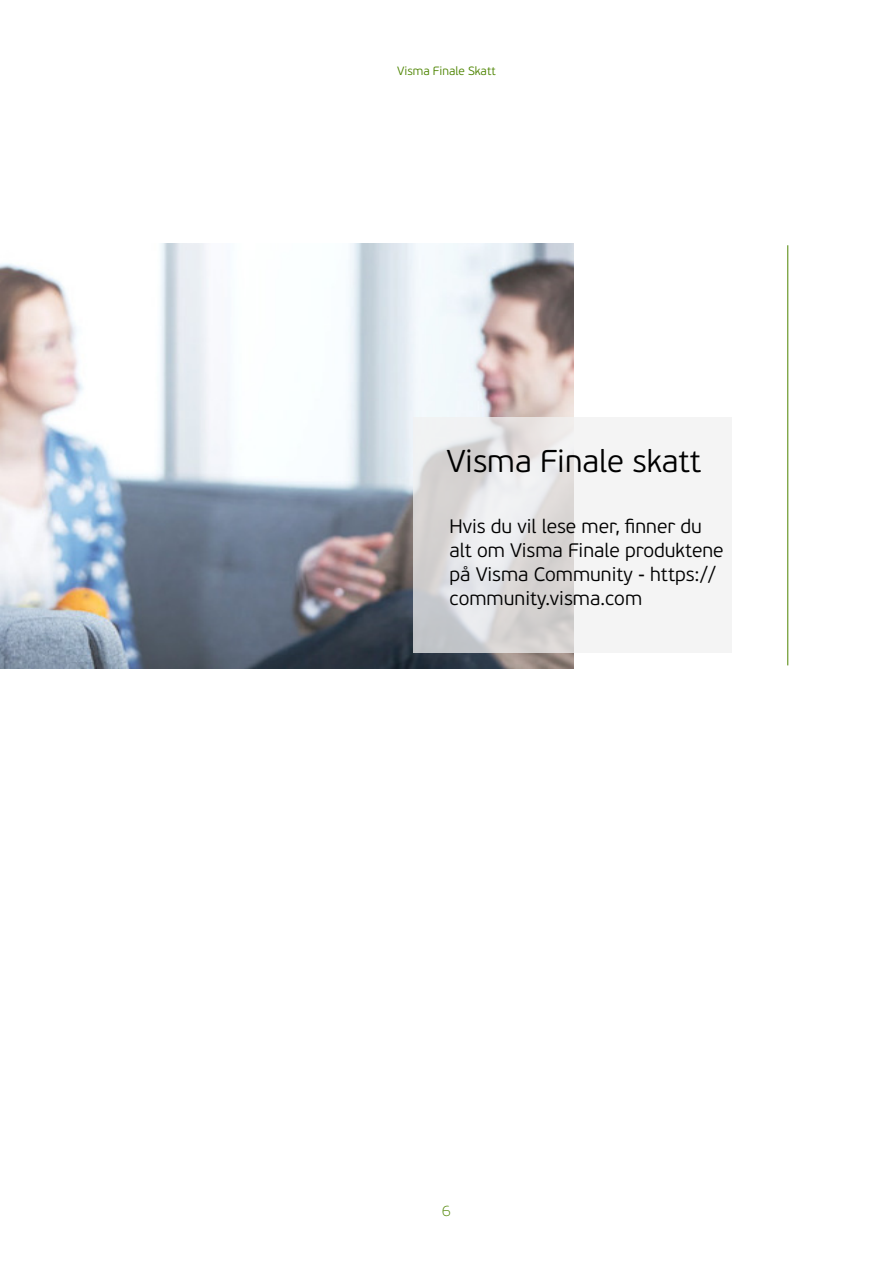
<style>
.page{position:relative;width:893px;height:1263px;background:#fff}
.page>*{position:absolute;margin:0;border:0;box-sizing:border-box;transform-origin:0 0}
.t1{font:300 31.5px "PF Beau Sans Pro";color:#000}
.t2{font:300 19.5px/24px "PF Beau Sans Pro";color:#000}
.numbers{font:100 15px "PF Beau Sans Pro";color:#4d8400}
.t3{font:300 12px "PF Beau Sans Pro";color:#4d8400}
</style>
<div class="page">
<img style="left:0;top:244px;width:573px;height:425px">
<hr style="left:787px;top:245px;width:1px;height:420px;background:#4d8400">
<svg style="left:412px;top:417px;width:319px;height:236px;fill:#f2f3f4"></svg>
<p class="t3" style="left:397px;top:64px;width:100px">Visma Finale Skatt</p>
<p class="t1" style="left:446px;top:443px;width:256px">Visma Finale skatt</p>
<p class="t2" style="left:449px;top:515px;width:276px">Hvis du vil lese mer, finner du alt om Visma Finale produktene på Visma Community - https:// community.visma.com</p>
<p class="numbers" style="left:442px;top:1202px;width:10px">6</p>
</div>
